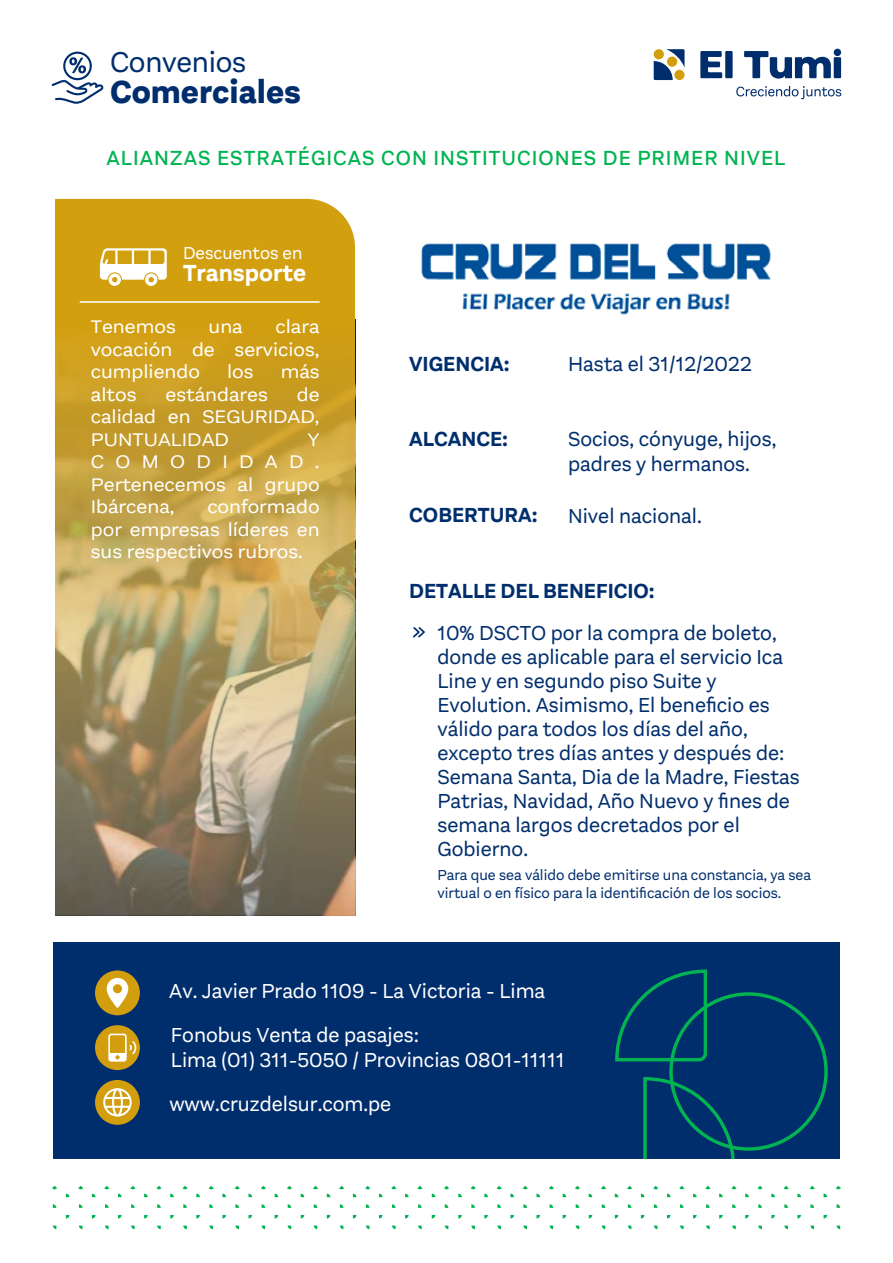
<style>
.page{position:relative;width:893px;height:1263px;background:#fff}
.page>*{position:absolute;margin:0;border:0;box-sizing:border-box;transform-origin:0 0}
.t1{font:800 32.85px "Aestetico";color:#002e6d}
.t2{font:29.7px "Aestetico";letter-spacing:-.01em;color:#002e6d}
.t3{font:700 24px "Aestetico";color:#fff}
.t4{font:21px/24px "Aestetico";color:#002e6d}
.t5{font:21px/44.5px "Aestetico";color:#fff}
.t6{font:500 21px "Aestetico";letter-spacing:.05em;color:#00b451}
.t7{font:700 21px "Aestetico";color:#002e6d}
.t8{font:18.75px/22.5px "Aestetico";color:#fff;text-align:justify;scale:1.1 1}
.t9{font:18px "Aestetico";color:#fff}
.t10{font:15px/18px "Aestetico";color:#002e6d}
</style>
<div class="page">
<svg style="left:52px;top:1186px;width:5px;height:4px"></svg>
<svg style="left:78px;top:1186px;width:5px;height:4px"></svg>
<svg style="left:92px;top:1193px;width:4px;height:4px"></svg>
<svg style="left:105px;top:1204px;width:4px;height:4px"></svg>
<svg style="left:105px;top:1225px;width:4px;height:4px"></svg>
<svg style="left:104px;top:1186px;width:5px;height:4px"></svg>
<svg style="left:118px;top:1193px;width:4px;height:4px"></svg>
<svg style="left:131px;top:1204px;width:4px;height:4px"></svg>
<svg style="left:131px;top:1225px;width:4px;height:4px"></svg>
<svg style="left:130px;top:1186px;width:5px;height:4px"></svg>
<svg style="left:144px;top:1193px;width:4px;height:4px"></svg>
<svg style="left:157px;top:1204px;width:4px;height:4px"></svg>
<svg style="left:157px;top:1225px;width:4px;height:4px"></svg>
<svg style="left:156px;top:1186px;width:5px;height:4px"></svg>
<svg style="left:170px;top:1193px;width:4px;height:4px"></svg>
<svg style="left:183px;top:1204px;width:4px;height:4px"></svg>
<svg style="left:183px;top:1225px;width:4px;height:4px"></svg>
<svg style="left:183px;top:1186px;width:5px;height:4px"></svg>
<svg style="left:196px;top:1193px;width:4px;height:4px"></svg>
<svg style="left:209px;top:1204px;width:4px;height:4px"></svg>
<svg style="left:209px;top:1225px;width:4px;height:4px"></svg>
<svg style="left:209px;top:1186px;width:5px;height:4px"></svg>
<svg style="left:222px;top:1193px;width:4px;height:4px"></svg>
<svg style="left:222px;top:1215px;width:4px;height:3px"></svg>
<svg style="left:235px;top:1204px;width:4px;height:4px"></svg>
<svg style="left:235px;top:1225px;width:4px;height:4px"></svg>
<svg style="left:235px;top:1186px;width:5px;height:4px"></svg>
<svg style="left:262px;top:1225px;width:3px;height:4px"></svg>
<svg style="left:261px;top:1186px;width:5px;height:4px"></svg>
<svg style="left:288px;top:1225px;width:3px;height:4px"></svg>
<svg style="left:287px;top:1186px;width:5px;height:4px"></svg>
<svg style="left:313px;top:1186px;width:5px;height:4px"></svg>
<svg style="left:339px;top:1186px;width:5px;height:4px"></svg>
<svg style="left:365px;top:1186px;width:5px;height:4px"></svg>
<svg style="left:379px;top:1193px;width:4px;height:4px"></svg>
<svg style="left:392px;top:1204px;width:4px;height:4px"></svg>
<svg style="left:392px;top:1225px;width:4px;height:4px"></svg>
<svg style="left:391px;top:1186px;width:5px;height:4px"></svg>
<svg style="left:405px;top:1193px;width:4px;height:4px"></svg>
<svg style="left:418px;top:1204px;width:4px;height:4px"></svg>
<svg style="left:418px;top:1225px;width:4px;height:4px"></svg>
<svg style="left:417px;top:1186px;width:5px;height:4px"></svg>
<svg style="left:444px;top:1186px;width:5px;height:4px"></svg>
<svg style="left:458px;top:1193px;width:4px;height:4px"></svg>
<svg style="left:471px;top:1204px;width:4px;height:4px"></svg>
<svg style="left:471px;top:1225px;width:4px;height:4px"></svg>
<svg style="left:471px;top:1186px;width:5px;height:4px"></svg>
<svg style="left:484px;top:1193px;width:4px;height:4px"></svg>
<svg style="left:497px;top:1204px;width:4px;height:4px"></svg>
<svg style="left:497px;top:1225px;width:4px;height:4px"></svg>
<svg style="left:497px;top:1186px;width:5px;height:4px"></svg>
<svg style="left:510px;top:1193px;width:4px;height:4px"></svg>
<svg style="left:510px;top:1215px;width:4px;height:3px"></svg>
<svg style="left:523px;top:1204px;width:4px;height:4px"></svg>
<svg style="left:523px;top:1225px;width:4px;height:4px"></svg>
<svg style="left:523px;top:1186px;width:5px;height:4px"></svg>
<svg style="left:536px;top:1193px;width:4px;height:4px"></svg>
<svg style="left:536px;top:1215px;width:4px;height:3px"></svg>
<svg style="left:550px;top:1225px;width:3px;height:4px"></svg>
<svg style="left:549px;top:1186px;width:5px;height:4px"></svg>
<svg style="left:576px;top:1225px;width:3px;height:4px"></svg>
<svg style="left:575px;top:1186px;width:5px;height:4px"></svg>
<svg style="left:601px;top:1186px;width:5px;height:4px"></svg>
<svg style="left:627px;top:1186px;width:5px;height:4px"></svg>
<svg style="left:653px;top:1186px;width:5px;height:4px"></svg>
<svg style="left:680px;top:1204px;width:4px;height:4px"></svg>
<svg style="left:680px;top:1225px;width:4px;height:4px"></svg>
<svg style="left:679px;top:1186px;width:5px;height:4px"></svg>
<svg style="left:693px;top:1193px;width:4px;height:4px"></svg>
<svg style="left:706px;top:1204px;width:4px;height:4px"></svg>
<svg style="left:706px;top:1225px;width:4px;height:4px"></svg>
<svg style="left:705px;top:1186px;width:5px;height:4px"></svg>
<svg style="left:719px;top:1193px;width:4px;height:4px"></svg>
<svg style="left:732px;top:1204px;width:4px;height:4px"></svg>
<svg style="left:732px;top:1225px;width:4px;height:4px"></svg>
<svg style="left:731px;top:1186px;width:5px;height:4px"></svg>
<svg style="left:745px;top:1193px;width:4px;height:4px"></svg>
<svg style="left:758px;top:1204px;width:4px;height:4px"></svg>
<svg style="left:758px;top:1225px;width:4px;height:4px"></svg>
<svg style="left:758px;top:1186px;width:5px;height:4px"></svg>
<svg style="left:771px;top:1193px;width:4px;height:4px"></svg>
<svg style="left:784px;top:1204px;width:4px;height:4px"></svg>
<svg style="left:784px;top:1225px;width:4px;height:4px"></svg>
<svg style="left:784px;top:1186px;width:5px;height:4px"></svg>
<svg style="left:797px;top:1193px;width:4px;height:4px"></svg>
<svg style="left:797px;top:1215px;width:4px;height:3px"></svg>
<svg style="left:810px;top:1204px;width:4px;height:4px"></svg>
<svg style="left:810px;top:1225px;width:4px;height:4px"></svg>
<svg style="left:810px;top:1186px;width:5px;height:4px"></svg>
<svg style="left:823px;top:1193px;width:4px;height:4px"></svg>
<svg style="left:823px;top:1215px;width:4px;height:3px"></svg>
<svg style="left:837px;top:1225px;width:3px;height:4px"></svg>
<svg style="left:836px;top:1186px;width:5px;height:4px"></svg>
<svg style="left:654px;top:49px;width:30px;height:31px"></svg>
<svg style="left:736px;top:86px;width:105px;height:13px"></svg>
<svg style="left:700px;top:51px;width:22px;height:27px"></svg>
<div style="left:725px;top:51px;width:8px;height:27px;background:#002e6d"></div>
<svg style="left:744px;top:51px;width:87px;height:28px"></svg>
<div style="left:834px;top:57px;width:7px;height:21px;background:#002e6d"></div>
<div style="left:834px;top:49px;width:7px;height:7px;background:#002e6d;border-radius:50%"></div>
<svg style="left:52px;top:52px;width:51px;height:52px"></svg>
<div style="left:53px;top:942px;width:787px;height:217px;background:#002e6d"></div>
<div style="left:95px;top:970px;width:45px;height:45px;background:#d29e0e;border-radius:50%"></div>
<svg style="left:107px;top:978px;width:21px;height:30px"></svg>
<div style="left:95px;top:1025px;width:45px;height:45px;background:#d29e0e;border-radius:50%"></div>
<svg style="left:108px;top:1033px;width:29px;height:29px"></svg>
<div style="left:95px;top:1080px;width:45px;height:45px;background:#d29e0e;border-radius:50%"></div>
<svg style="left:103px;top:1088px;width:29px;height:28px"></svg>
<svg style="left:615px;top:969px;width:213px;height:190px"></svg>
<svg style="left:413px;top:627px;width:12px;height:10px"></svg>
<img style="left:55px;top:199px;width:300px;height:717px">
<svg style="left:100px;top:248px;width:67px;height:38px"></svg>
<img style="left:421px;top:243px;width:350px;height:72px">
<hr style="left:80px;top:301px;width:240px;height:2px;background:#fff">
<h2 class="t2" style="left:110px;top:45px;width:138px">Convenios</h2>
<h1 class="t1" style="left:110px;top:72px;width:192px">Comerciales</h1>
<p class="t6" style="left:107px;top:145px;width:680px">ALIANZAS ESTRATÉGICAS CON INSTITUCIONES DE PRIMER NIVEL</p>
<p class="t9" style="left:183px;top:243px;width:121px">Descuentos en</p>
<p class="t3" style="left:183px;top:259px;width:125px">Transporte</p>
<p class="t8" style="left:91px;top:316px;width:209px;text-indent:185px">clara vocación de servicios, cumpliendo</p>
<p class="t8" style="left:91px;top:316px;width:79px">Tenemos</p>
<p class="t8" style="left:209px;top:316px;width:33px">una</p>
<p class="t8" style="left:227px;top:361px;width:26px">los</p>
<p class="t8" style="left:281px;top:361px;width:37px">más</p>
<p class="t8" style="left:91px;top:383px;width:43px">altos</p>
<p class="t8" style="left:165px;top:383px;width:95px">estándares</p>
<p class="t8" style="left:91px;top:383px;width:209px;text-indent:206px">de calidad en SEGURIDAD, PUNTUALIDAD</p>
<p class="t8" style="left:91px;top:428px;width:209px;text-indent:217px">Y COMODIDAD.<br>Pertenecemos al grupo Ibárcena,</p>
<p class="t8" style="left:91px;top:496px;width:209px;text-indent:116px">conformado por empresas líderes en sus respectivos rubros.</p>
<p class="t7" style="left:409px;top:351px;width:102px">VIGENCIA:</p>
<p class="t7" style="left:409px;top:427px;width:100px">ALCANCE:</p>
<p class="t7" style="left:409px;top:502px;width:130px">COBERTURA:</p>
<p class="t4" style="left:568px;top:352px;width:185px">Hasta el 31/12/2022</p>
<p class="t4" style="left:568px;top:427px;width:210px;line-height:25.2px">Socios, cónyuge, hijos, padres y hermanos.</p>
<p class="t4" style="left:568px;top:504px;width:135px">Nivel nacional.</p>
<p class="t7" style="left:409px;top:578px;width:247px">DETALLE DEL BENEFICIO:</p>
<p class="t4" style="left:437px;top:621px;width:364px">10% DSCTO por la compra de boleto, donde es aplicable para el servicio Ica<br>Line y en segundo piso Suite y<br>Evolution. Asimismo, El beneficio es válido para todos los días del año, excepto tres días antes y después de:<br>Semana Santa, Dia de la Madre, Fiestas<br>Patrias, Navidad, Año Nuevo y fines de semana largos decretados por el<br>Gobierno.</p>
<p class="t10" style="left:437px;top:866px;width:375px">Para que sea válido debe emitirse una constancia, ya sea virtual o en físico para la identificación de los socios.</p>
<p class="t5" style="left:169px;top:968px;width:377px">Av. Javier Prado 1109 - La Victoria - Lima<br>Fonobus Venta de pasajes:</p>
<p class="t5" style="left:169px;top:1038px;width:397px;line-height:43.8px">Lima (01) 311-5050 / Provincias 0801-11111 www.cruzdelsur.com.pe</p>
</div>
